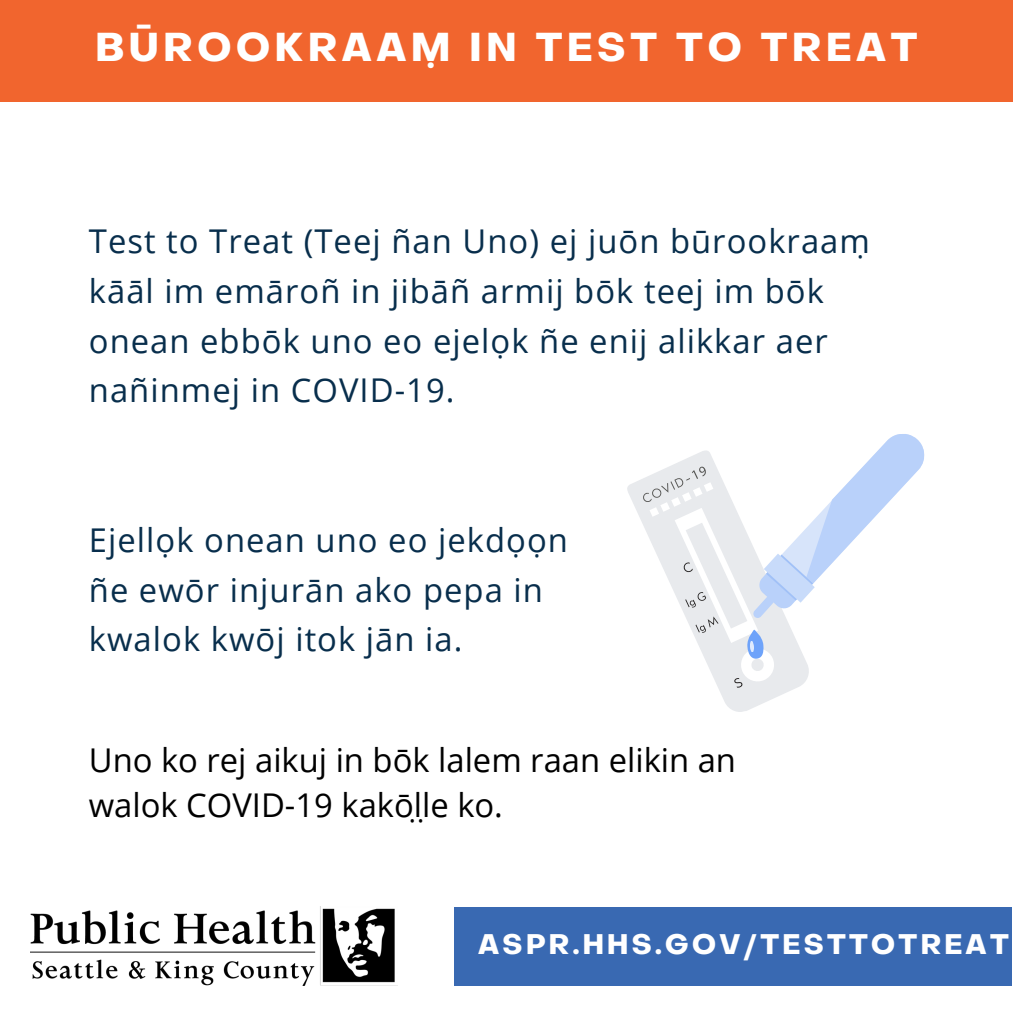
<style>
.page{position:relative;width:1013px;height:1013px;background:#fff}
.page>*{position:absolute;margin:0;border:0;box-sizing:border-box;transform-origin:0 0}
.t1{font:700 39.5px "Object Sans";letter-spacing:.12em;color:#fff}
.t2{font:32.75px/49.8px "Open Sans";letter-spacing:.03em;color:#082e4c}
.t3{font:32.75px/45px "Open Sans";color:#000}
.t4{font:700 27.75px "Object Sans";letter-spacing:.12em;color:#fff}
</style>
<div class="page">
<img style="left:30px;top:906px;width:365px;height:79px">
<div style="left:0;top:0;width:1012px;height:101px;background:#f1652e"></div>
<div style="left:455px;top:906px;width:556px;height:79px;background:#3969b2"></div>
<svg style="left:627px;top:479px;width:169px;height:233px"></svg>
<svg style="left:642px;top:434px;width:283px;height:254px"></svg>
<p class="t1" style="left:95px;top:31px;width:823px">BŪROOKRAAṂ IN TEST TO TREAT</p>
<p class="t2" style="left:89px;top:215px;width:772px">Test to Treat (Teej ñan Uno) ej juōn būrookraaṃ kāāl im emāroñ in jibāñ armij bōk teej im bōk onean ebbōk uno eo ejelọk ñe enij alikkar aer nañinmej in COVID-19.</p>
<p class="t2" style="left:89px;top:514px;width:480px">Ejellọk onean uno eo jekdọọn ñe ewōr injurān ako pepa in kwalok kwōj itok jān ia.</p>
<p class="t3" style="left:89px;top:736px;width:648px">Uno ko rej aikuj in bōk lalem raan elikin an walok COVID-19 kakōḷ ḷe ko.</p>
<p class="t4" style="left:478px;top:933px;width:532px">ASPR.HHS.GOV/TESTTOTREAT</p>
</div>
